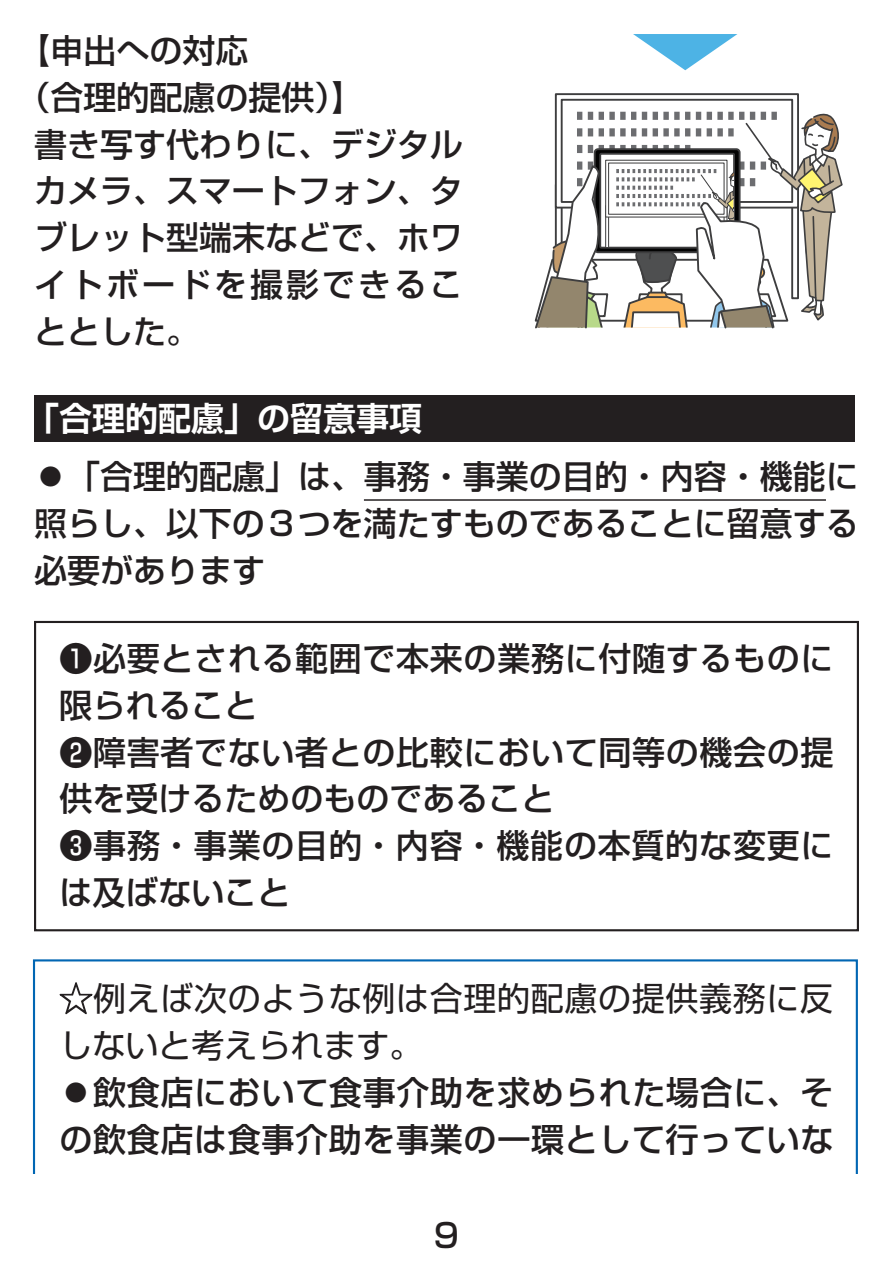
<style>
.page{position:relative;width:893px;height:1263px;background:#fff}
.page>*{position:absolute;margin:0;border:0;box-sizing:border-box;transform-origin:0 0}
.t1{font:500 33px/46.8px "Shin Go Pro";letter-spacing:.02em;color:#231f20}
.t2{font:500 33px "Shin Go Pro";color:#231f20}
.t3{font:33px/46.8px "Shin Go Pro";letter-spacing:.02em;color:#231f20}
.t4{font:500 33px "Shin Go Pro";letter-spacing:.09em;color:#231f20}
.t5{font:700 33px "Shin Go Pro De";color:#fff}
</style>
<div class="page">
<div style="left:33px;top:959px;width:825px;height:247px;background:#fff;border:2px solid #0166b3"></div>
<div style="left:17px;top:1174px;width:855px;height:47px;background:#fff"></div>
<div style="left:34px;top:621px;width:825px;height:310px;border:2px solid #231f20"></div>
<svg style="left:633px;top:34px;width:104px;height:36px"></svg>
<div style="left:555px;top:93px;width:244px;height:116px;background:linear-gradient(to right,#fff,#fefefe);border:2px solid #3e3e3f"></div>
<div style="left:561px;top:99px;width:232px;height:104px;background:#fff;border:2px solid #3e3e3f"></div>
<svg style="left:534px;top:109px;width:309px;height:220px"></svg>
<hr style="left:364px;top:499px;width:462px;height:2px;background:#231f20">
<div style="left:34px;top:395px;width:821px;height:47px;background:#231f20"></div>
<svg style="left:59px;top:982px;width:34px;height:33px"></svg>
<p class="t1" style="left:18px;top:23px;width:232px">【申出への対応</p>
<p class="t2" style="left:18px;top:70px;width:348px">（合理的配慮の提供）】</p>
<p class="t2" style="left:34px;top:117px;width:430px">書き写す代わりに、デジタル</p>
<p class="t2" style="left:34px;top:164px;width:430px">カメラ、スマートフォン、タ</p>
<p class="t2" style="left:34px;top:210px;width:430px">ブレット型端末などで、ホワ</p>
<p class="t4" style="left:34px;top:257px;width:431px">イトボードを撮影できるこ</p>
<p class="t1" style="left:34px;top:304px;width:166px">ととした。</p>
<p class="t5" style="left:26px;top:392px;width:397px">「合理的配慮」の留意事項</p>
<p class="t1" style="left:34px;top:449px;width:826px;text-align:justify">◦「合理的配慮」は、事務・事業の目的・内容・機能に照らし、以下の３つを満たすものであることに留意する必要があります</p>
<p class="t1" style="left:60px;top:631px;width:776px">❶必要とされる範囲で本来の業務に付随するものに限られること<br>❷障害者でない者との比較において同等の機会の提供を受けるためのものであること<br>❸事務・事業の目的・内容・機能の本質的な変更には及ばないこと</p>
<p class="t3" style="left:60px;top:971px;width:775px;text-indent:34px">例えば次のような例は合理的配慮の提供義務に反しないと考えられます。</p>
<p class="t1" style="left:60px;top:1065px;width:775px">◦飲食店において食事介助を求められた場合に、その飲食店は食事介助を事業の一環として行っていな</p>
<p class="t1" style="left:434px;top:1208px;width:27px">9</p>
</div>
